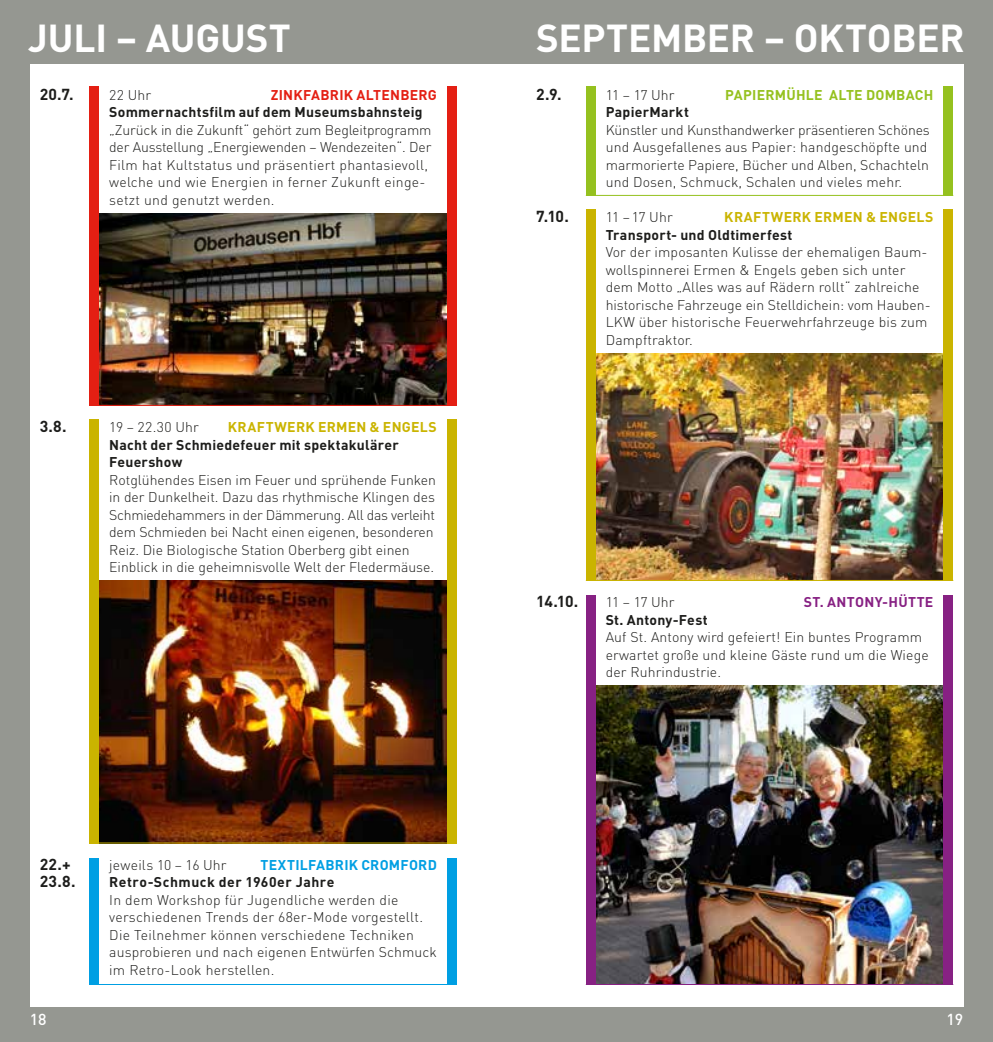
<style>
.page{position:relative;width:993px;height:1042px;background:#fff}
.page>*{position:absolute;margin:0;border:0;box-sizing:border-box;transform-origin:0 0}
.t1{font:700 38.5px "DIN";letter-spacing:-.005em;color:#fff}
.t2{font:700 15.75px/17.5px "DIN";color:#1d1d1b}
.t3{font:500 15.75px "DIN";color:#fff}
.t4{font:300 14px/17.5px "DIN";letter-spacing:.01em;color:#1d1d1b}
.t5{font:700 14px/17.5px "DIN";letter-spacing:.02em;color:#1d1d1b}
.t6{font:700 14px "DIN";letter-spacing:.02em;color:#cab400}
.t7{font:700 14px "DIN";letter-spacing:.015em;color:#95c11f}
.t8{font:700 14px "DIN";letter-spacing:.015em;color:#009fe3}
.t9{font:700 14px "DIN";letter-spacing:.015em;color:#e41f13}
.t10{font:700 14px "DIN";letter-spacing:.025em;color:#872183}
</style>
<div class="page">
<div style="left:0;top:0;width:992px;height:1042px;background:#959791"></div>
<div style="left:30px;top:64px;width:932px;height:943px;background:#fff"></div>
<img style="left:99px;top:581px;width:347px;height:261px">
<img style="left:99px;top:213px;width:347px;height:192px">
<div style="left:446px;top:419px;width:10px;height:424px;background:#cab400"></div>
<div style="left:89px;top:419px;width:10px;height:424px;background:#cab400"></div>
<div style="left:89px;top:858px;width:10px;height:127px;background:#009fe3"></div>
<div style="left:446px;top:858px;width:10px;height:127px;background:#009fe3"></div>
<hr style="left:89px;top:984px;width:367px;height:1px;background:#009fe3">
<div style="left:585px;top:87px;width:10px;height:109px;background:#95c11f"></div>
<div style="left:943px;top:87px;width:9px;height:109px;background:#95c11f"></div>
<hr style="left:585px;top:195px;width:367px;height:1px;background:#95c11f">
<div style="left:446px;top:87px;width:10px;height:319px;background:#e41f13"></div>
<div style="left:89px;top:87px;width:10px;height:319px;background:#e41f13"></div>
<hr style="left:89px;top:405px;width:367px;height:1px;background:#e41f13">
<img style="left:595px;top:353px;width:348px;height:227px">
<img style="left:595px;top:686px;width:348px;height:298px">
<div style="left:585px;top:209px;width:10px;height:372px;background:#cab400"></div>
<div style="left:943px;top:209px;width:9px;height:372px;background:#cab400"></div>
<hr style="left:585px;top:580px;width:367px;height:1px;background:#cab400">
<div style="left:943px;top:595px;width:9px;height:390px;background:#872183"></div>
<div style="left:585px;top:595px;width:10px;height:390px;background:#872183"></div>
<hr style="left:585px;top:984px;width:367px;height:1px;background:#872183">
<hr style="left:89px;top:842px;width:367px;height:1px;background:#cab400">
<h1 class="t1" style="left:28px;top:13px;width:264px">JULI – AUGUST</h1>
<h1 class="t1" style="left:536px;top:13px;width:430px">SEPTEMBER – OKTOBER</h1>
<p class="t2" style="left:40px;top:84px;width:35px">20.7.</p>
<p class="t4" style="left:109px;top:86px;width:43px">22 Uhr</p>
<p class="t9" style="left:271px;top:85px;width:167px">ZINKFABRIK ALTENBERG</p>
<p class="t5" style="left:109px;top:103px;width:315px">Sommernachtsfilm auf dem Museumsbahnsteig</p>
<p class="t4" style="left:109px;top:121px;width:324px">„Zurück in die Zukunft“ gehört zum Begleitprogramm der Ausstellung „Energiewenden – Wendezeiten“. Der Film hat Kultstatus und präsentiert phantasievoll, welche und wie Energien in ferner Zukunft einge&shy;setzt und genutzt werden.</p>
<p class="t2" style="left:40px;top:417px;width:28px">3.8.</p>
<p class="t4" style="left:109px;top:418px;width:91px">19 – 22.30 Uhr</p>
<p class="t6" style="left:228px;top:418px;width:210px">KRAFTWERK ERMEN &amp; ENGELS</p>
<p class="t5" style="left:109px;top:435px;width:291px">Nacht der Schmiedefeuer mit spektakulärer<br>Feuershow</p>
<p class="t4" style="left:109px;top:471px;width:328px">Rotglühendes Eisen im Feuer und sprühende Funken in der Dunkelheit. Dazu das rhythmische Klingen des Schmiedehammers in der Dämmerung. All das verleiht dem Schmieden bei Nacht einen eigenen, besonderen Reiz. Die Biologische Station Oberberg gibt einen Einblick in die geheimnisvolle Welt der Fledermäuse.</p>
<p class="t2" style="left:40px;top:854px;width:37px">22.+<br>23.8.</p>
<p class="t4" style="left:109px;top:856px;width:119px">jeweils 10 – 16 Uhr</p>
<p class="t8" style="left:260px;top:855px;width:178px">TEXTILFABRIK CROMFORD</p>
<p class="t5" style="left:109px;top:873px;width:226px">Retro-Schmuck der 1960er Jahre</p>
<p class="t4" style="left:109px;top:891px;width:329px">In dem Workshop für Jugendliche werden die verschiedenen Trends der 68er-Mode vorgestellt.<br>Die Teilnehmer können verschiedene Techniken ausprobieren und nach eigenen Entwürfen Schmuck im Retro-Look herstellen.</p>
<p class="t2" style="left:536px;top:84px;width:27px">2.9.</p>
<p class="t4" style="left:605px;top:86px;width:70px">11 – 17 Uhr</p>
<p class="t7" style="left:725px;top:85px;width:209px">PAPIERMÜHLE ALTE DOMBACH</p>
<p class="t5" style="left:605px;top:103px;width:85px">PapierMarkt</p>
<p class="t4" style="left:605px;top:121px;width:325px">Künstler und Kunsthandwerker präsentieren Schönes und Ausgefallenes aus Papier: handgeschöpfte und marmorierte Papiere, Bücher und Alben, Schachteln und Dosen, Schmuck, Schalen und vieles mehr.</p>
<p class="t2" style="left:536px;top:207px;width:34px">7.10.</p>
<p class="t4" style="left:605px;top:208px;width:69px">11 –17 Uhr</p>
<p class="t6" style="left:724px;top:208px;width:210px">KRAFTWERK ERMEN &amp; ENGELS</p>
<p class="t5" style="left:605px;top:225px;width:188px">Transport- und Oldtimerfest</p>
<p class="t4" style="left:605px;top:243px;width:326px">Vor der imposanten Kulisse der ehemaligen Baum&shy;wollspinnerei Ermen &amp; Engels geben sich unter dem Motto „Alles was auf Rädern rollt“ zahlreiche historische Fahrzeuge ein Stelldichein: vom Hauben-LKW über historische Feuerwehrfahrzeuge bis zum Dampftraktor.</p>
<p class="t2" style="left:536px;top:592px;width:44px">14.10.</p>
<p class="t4" style="left:605px;top:593px;width:70px">11 – 17 Uhr</p>
<p class="t10" style="left:803px;top:593px;width:131px">ST. ANTONY-HÜTTE</p>
<p class="t5" style="left:605px;top:610px;width:103px">St. Antony-Fest</p>
<p class="t4" style="left:605px;top:628px;width:324px">Auf St. Antony wird gefeiert! Ein buntes Programm erwartet große und kleine Gäste rund um die Wiege der Ruhrindustrie.</p>
<p class="t3" style="left:30px;top:1009px;width:18px">18</p>
<p class="t3" style="left:946px;top:1009px;width:18px">19</p>
</div>
